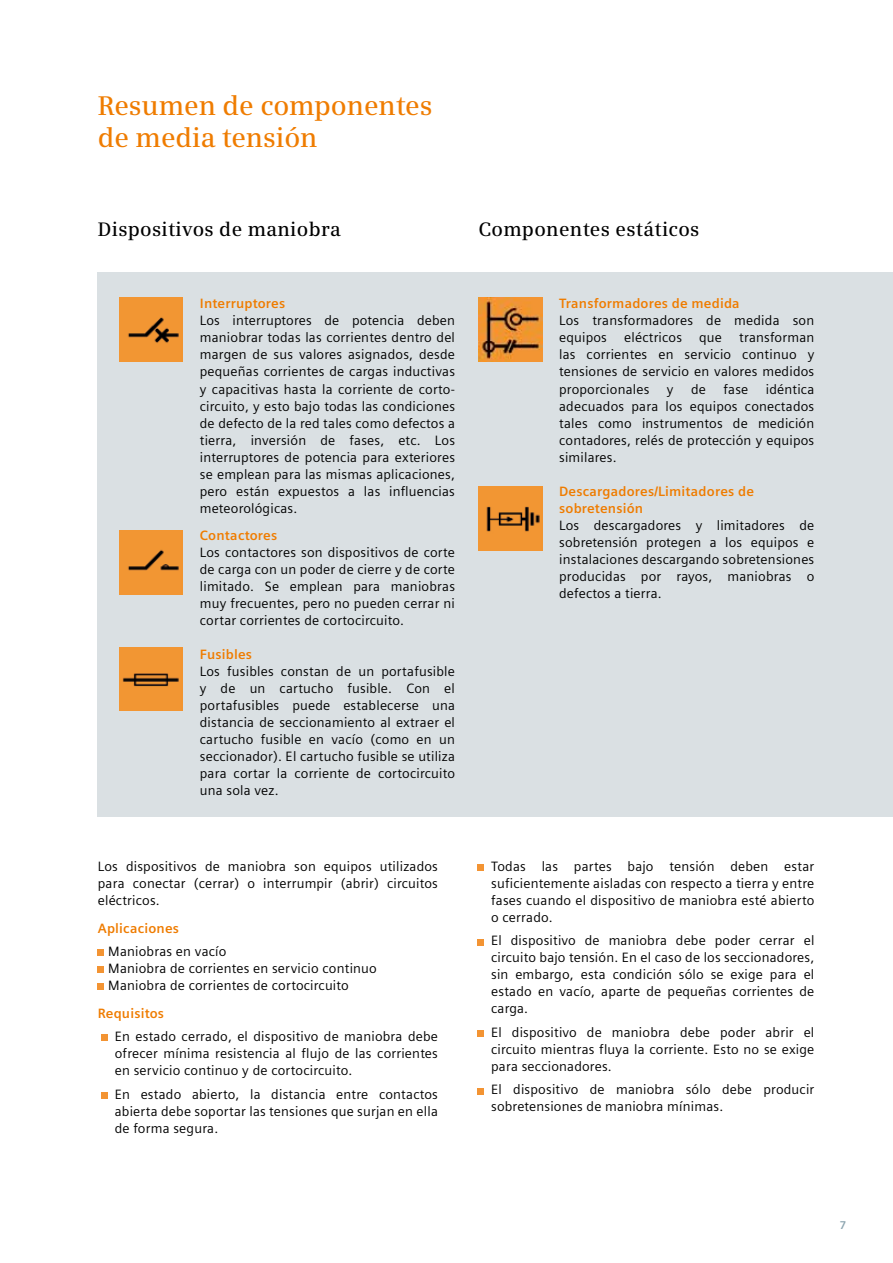
<style>
.page{position:relative;width:893px;height:1263px;background:#fff}
.page>*{position:absolute;margin:0;border:0;box-sizing:border-box;transform-origin:0 0}
.t1{font:600 27px/32px "Siemens Serif";letter-spacing:-.005em;color:#ef7c00}
.t2{font:600 19.5px "Siemens Serif";letter-spacing:.015em;color:#000}
.t3{font:13.5px/17px "Siemens Sans";letter-spacing:.015em;color:#000;text-align:justify}
.t4{font:700 13.5px/17px "Siemens Sans";letter-spacing:.015em;color:#ef7c00}
.t5{font:700 11.25px "Siemens Sans";color:#8ba4af}
</style>
<div class="page">
<div style="left:98px;top:272px;width:795px;height:544px;background:#dae0e3"></div>
<img style="left:119px;top:298px;width:64px;height:63px">
<img style="left:119px;top:530px;width:64px;height:64px">
<svg style="left:98px;top:950px;width:6px;height:6px"></svg>
<svg style="left:98px;top:967px;width:6px;height:6px"></svg>
<svg style="left:98px;top:984px;width:6px;height:6px"></svg>
<div style="left:101px;top:1035px;width:7px;height:6px;background:#f39433"></div>
<div style="left:101px;top:1092px;width:7px;height:6px;background:#f39433"></div>
<svg style="left:478px;top:865px;width:6px;height:6px"></svg>
<svg style="left:478px;top:939px;width:6px;height:6px"></svg>
<div style="left:478px;top:1030px;width:6px;height:7px;background:#f39433"></div>
<svg style="left:478px;top:1088px;width:6px;height:6px"></svg>
<img style="left:119px;top:648px;width:64px;height:63px">
<img style="left:478px;top:298px;width:64px;height:63px">
<img style="left:478px;top:486px;width:64px;height:64px">
<h1 class="t1" style="left:98px;top:89px;width:336px">Resumen de componentes de media tensión</h1>
<h2 class="t2" style="left:98px;top:218px;width:244px">Dispositivos de maniobra</h2>
<p class="t4" style="left:200px;top:295px;width:87px">Interruptores</p>
<p class="t3" style="left:200px;top:312px;width:257px">Los interruptores de potencia deben maniobrar todas las corrientes dentro del margen de sus valores asignados, desde pequeñas corrientes de cargas inductivas y capacitivas hasta la corriente de corto&shy;circuito, y esto bajo todas las condiciones de defecto de la red tales como defectos a tierra, inversión de fases, etc. Los interruptores de potencia para exteriores se emplean para las mismas aplicaciones, pero están expuestos a las influencias meteorológicas.</p>
<p class="t4" style="left:200px;top:527px;width:79px">Contactores</p>
<p class="t3" style="left:200px;top:544px;width:257px">Los contactores son dispositivos de corte de carga con un poder de cierre y de corte limitado. Se emplean para maniobras muy frecuentes, pero no pueden cerrar ni cortar corrientes de cortocircuito.</p>
<p class="t4" style="left:200px;top:646px;width:54px">Fusibles</p>
<p class="t3" style="left:200px;top:663px;width:257px">Los fusibles constan de un portafusible y de un cartucho fusible. Con el portafusibles puede establecerse una distancia de seccionamiento al extraer el cartucho fusible en vacío (como en un seccionador). El cartucho fusible se utiliza para cortar la corriente de cortocircuito una sola vez.</p>
<h2 class="t2" style="left:478px;top:218px;width:223px">Componentes estáticos</h2>
<p class="t4" style="left:559px;top:295px;width:182px">Transformadores de medida</p>
<p class="t3" style="left:559px;top:312px;width:257px">Los transformadores de medida son equipos</p>
<p class="t3" style="left:559px;top:329px;width:257px;text-indent:180px">transforman las corrientes en servicio continuo y tensiones de servicio en valores medidos proporcionales</p>
<p class="t3" style="left:624px;top:329px;width:59px">eléctricos</p>
<p class="t3" style="left:699px;top:329px;width:24px">que</p>
<p class="t3" style="left:559px;top:380px;width:257px;text-indent:207px">idéntica adecuados para los equipos conectados tales como instrumentos de medición contadores, relés de protección y equipos similares.</p>
<p class="t4" style="left:559px;top:482px;width:196px">Descargadores/Limitadores de sobretensión</p>
<p class="t3" style="left:559px;top:516px;width:257px">Los descargadores y limitadores de sobretensión protegen a los equipos e instalaciones descargando sobretensiones producidas por rayos, maniobras o defectos a tierra.</p>
<p class="t3" style="left:667px;top:380px;width:8px">y</p>
<p class="t3" style="left:691px;top:380px;width:16px">de</p>
<p class="t3" style="left:723px;top:380px;width:26px">fase</p>
<p class="t3" style="left:98px;top:858px;width:342px">Los dispositivos de maniobra son equipos utilizados para conectar (cerrar) o interrumpir (abrir) circuitos eléctricos.</p>
<p class="t4" style="left:98px;top:919px;width:83px">Aplicaciones</p>
<p class="t3" style="left:108px;top:943px;width:270px;text-align:left">Maniobras en vacío<br>Maniobra de corrientes en servicio continuo<br>Maniobra de corrientes de cortocircuito</p>
<p class="t4" style="left:98px;top:1005px;width:68px">Requisitos</p>
<p class="t3" style="left:115px;top:1028px;width:325px">En estado cerrado, el dispositivo de maniobra debe ofrecer mínima resistencia al flujo de las corrientes en servicio continuo y de cortocircuito.</p>
<p class="t3" style="left:115px;top:1085px;width:325px">En estado abierto, la distancia entre contactos abierta debe soportar las tensiones que surjan en ella de forma segura.</p>
<p class="t3" style="left:491px;top:858px;width:325px">Todas las partes bajo tensión deben estar suficientemente aisladas con respecto a tierra y entre fases cuando el dispositivo de maniobra esté abierto o cerrado.</p>
<p class="t3" style="left:491px;top:932px;width:325px">El dispositivo de maniobra debe poder cerrar el circuito bajo tensión. En el caso de los seccionadores, sin embargo, esta condición sólo se exige para el estado en vacío, aparte de pequeñas corrientes de carga.</p>
<p class="t3" style="left:491px;top:1024px;width:325px">El dispositivo de maniobra debe poder abrir el circuito mientras fluya la corriente. Esto no se exige para seccionadores.</p>
<p class="t3" style="left:491px;top:1081px;width:325px">El dispositivo de maniobra sólo debe producir sobretensiones de maniobra mínimas.</p>
<p class="t5" style="left:840px;top:1219px;width:8px">7</p>
</div>
